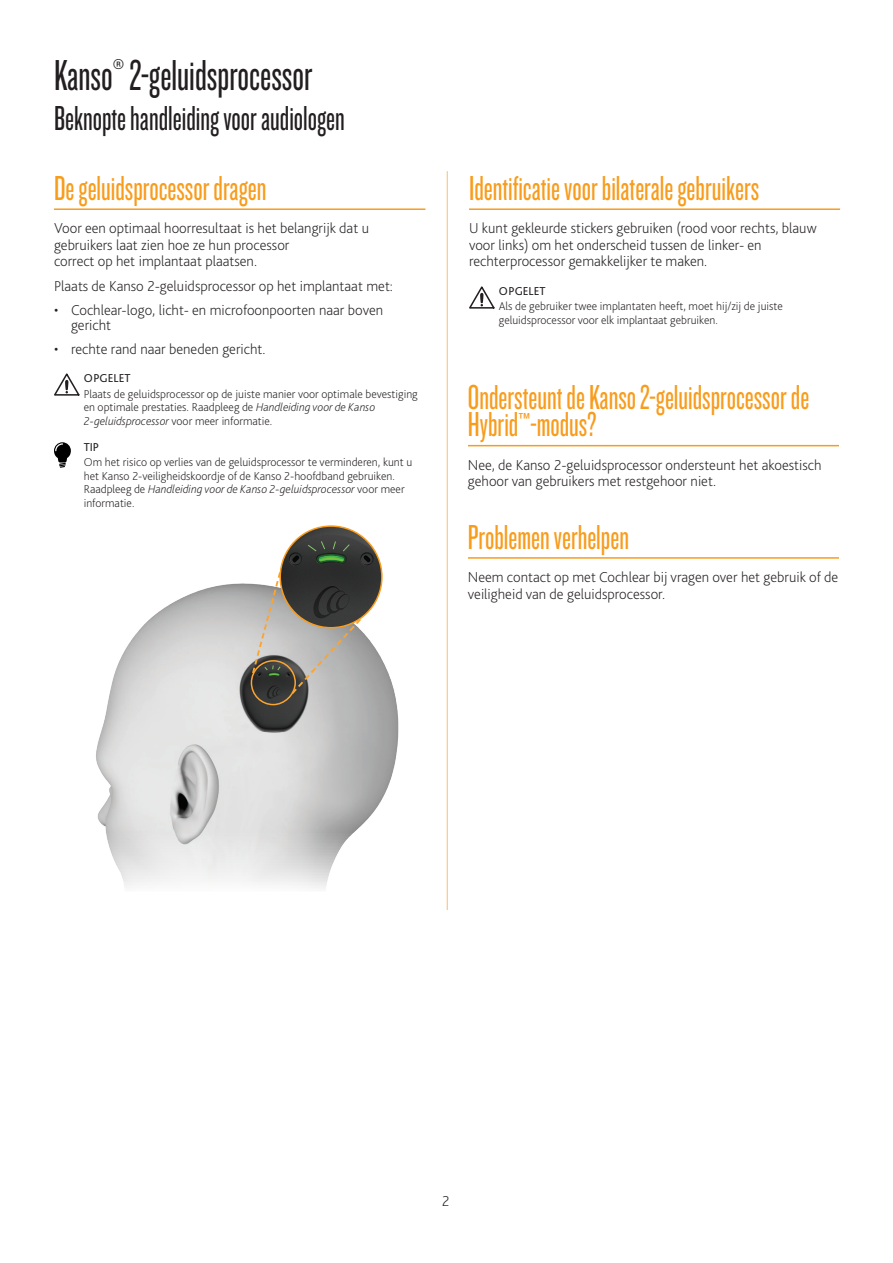
<style>
.page{position:relative;width:893px;height:1263px;background:#fff}
.page>*{position:absolute;margin:0;border:0;box-sizing:border-box;transform-origin:0 0}
.Front_cover_title{font:45px "Knockout 27 Junior Bantamwt";color:#231f20}
.Main_heading{font:36px/27px "Knockout 27 Junior Bantamwt";color:#f89c1c}
.Front_cover_title_2{font:36px "Knockout 27 Junior Bantamwt";color:#231f20}
.Body_Copy{font:200 15px/16.5px "Bliss Pro";color:#231f20}
.Note-Tip-Caution-War{font:200 12px/13.5px "Bliss Pro";color:#231f20}
.Note-Tip-Caution-War-2{font:12px "Bliss Pro";color:#231f20}
.s1{font-style:italic}
.s2{font-size:30px}
</style>
<div class="page">
<hr style="left:447px;top:171px;width:1px;height:739px;background:#fcbd6b">
<hr style="left:54px;top:208px;width:371px;height:2px;background:#f89c1c">
<svg style="left:54px;top:373px;width:26px;height:23px"></svg>
<svg style="left:54px;top:442px;width:17px;height:26px"></svg>
<hr style="left:469px;top:208px;width:371px;height:2px;background:#f89c1c">
<svg style="left:469px;top:286px;width:26px;height:23px"></svg>
<hr style="left:468px;top:445px;width:371px;height:1px;background:#f89c1c">
<hr style="left:468px;top:557px;width:371px;height:2px;background:#f89c1c">
<img style="left:96px;top:543px;width:303px;height:345px">
<div style="left:251px;top:660px;width:45px;height:45px;border:2px solid #f9a533;border-radius:50%"></div>
<svg style="left:251px;top:570px;width:31px;height:105px"></svg>
<img style="left:280px;top:526px;width:102px;height:102px;border-radius:51px">
<svg style="left:290px;top:617px;width:73px;height:79px"></svg>
<svg style="left:332px;top:541px;width:4px;height:9px"></svg>
<svg style="left:307px;top:540px;width:19px;height:12px"></svg>
<svg style="left:342px;top:544px;width:8px;height:8px"></svg>
<p class="Front_cover_title" style="left:54px;top:49px;width:260px">Kanso® 2-geluidsprocessor</p>
<p class="Front_cover_title_2" style="left:54px;top:97px;width:292px">Beknopte handleiding voor audiologen</p>
<p class="Main_heading" style="left:54px;top:174px;width:214px">De geluidsprocessor dragen</p>
<p class="Body_Copy" style="left:54px;top:220px;width:317px">Voor een optimaal hoorresultaat is het belangrijk dat u gebruikers laat zien hoe ze hun processor<br>correct op het implantaat plaatsen.</p>
<p class="Body_Copy" style="left:54px;top:278px;width:341px">Plaats de Kanso 2-geluidsprocessor op het implantaat met:</p>
<p class="Body_Copy" style="left:71px;top:302px;width:314px;line-height:15px;text-indent:-17px">• Cochlear-logo, licht- en microfoonpoorten naar boven gericht</p>
<p class="Body_Copy" style="left:54px;top:340px;width:213px">• rechte rand naar beneden gericht.</p>
<p class="Note-Tip-Caution-War-2" style="left:84px;top:370px;width:48px">OPGELET</p>
<p class="Note-Tip-Caution-War" style="left:84px;top:386px;width:335px">Plaats de geluidsprocessor op de juiste manier voor optimale bevestiging en optimale prestaties. Raadpleeg de <span class="s1">Handleiding voor de Kanso<br>2-geluidsprocessor</span> voor meer informatie.</p>
<p class="Note-Tip-Caution-War-2" style="left:84px;top:439px;width:17px">TIP</p>
<p class="Note-Tip-Caution-War" style="left:84px;top:455px;width:330px">Om het risico op verlies van de geluidsprocessor te verminderen, kunt u het Kanso 2-veiligheidskoordje of de Kanso 2-hoofdband gebruiken.<br>Raadpleeg de <span class="s1">Handleiding voor de Kanso 2-geluidsprocessor</span> voor meer informatie.</p>
<p class="Main_heading" style="left:469px;top:174px;width:292px">Identificatie voor bilaterale gebruikers</p>
<p class="Body_Copy" style="left:469px;top:220px;width:349px">U kunt gekleurde stickers gebruiken (rood voor rechts, blauw voor links) om het onderscheid tussen de linker- en rechterprocessor gemakkelijker te maken.</p>
<p class="Note-Tip-Caution-War-2" style="left:499px;top:283px;width:48px">OPGELET</p>
<p class="Note-Tip-Caution-War" style="left:499px;top:299px;width:286px">Als de gebruiker twee implantaten heeft, moet hij/zij de juiste geluidsprocessor voor elk implantaat gebruiken.</p>
<p class="Main_heading" style="left:468px;top:383px;width:343px">Ondersteunt de Kanso 2-geluidsprocessor de<br>Hybrid<span class="s2">™</span>-modus?</p>
<p class="Body_Copy" style="left:468px;top:456px;width:355px">Nee, de Kanso 2-geluidsprocessor ondersteunt het akoestisch gehoor van gebruikers met restgehoor niet.</p>
<p class="Main_heading" style="left:468px;top:522px;width:163px">Problemen verhelpen</p>
<p class="Body_Copy" style="left:468px;top:569px;width:372px">Neem contact op met Cochlear bij vragen over het gebruik of de veiligheid van de geluidsprocessor.</p>
<p class="Body_Copy" style="left:442px;top:1192px;width:9px">2</p>
</div>
